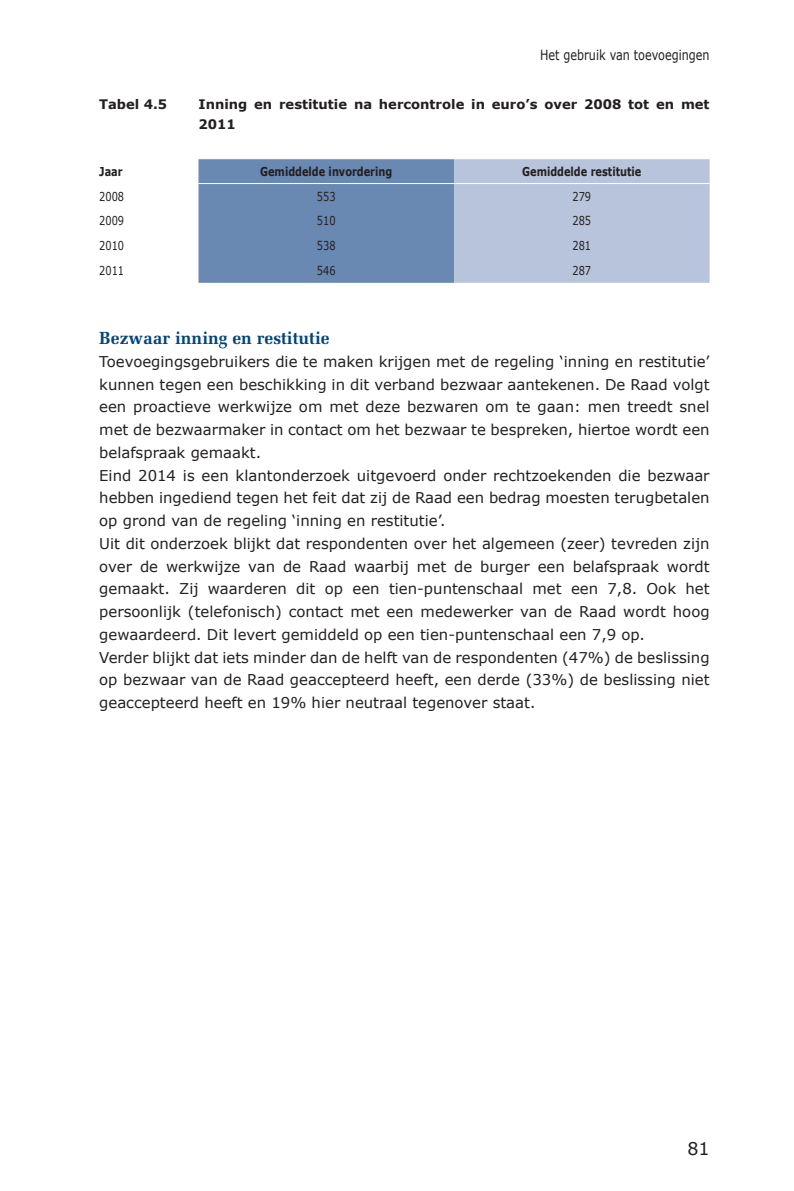
<style>
.page{position:relative;width:794px;height:1191px;background:#fff}
.page>*{position:absolute;margin:0;border:0;box-sizing:border-box;transform-origin:0 0}
.TUSSENKOP{font:700 17.5px "Melior LT Std";color:#00447b}
.t1{font:17.5px "Verdana";color:#231f20}
.Standaard{font:14.88px/22.8px "Verdana";color:#231f20;text-align:justify}
.t2{font:14px "Verdana";color:#231f20;scale:.8 1}
.FIGUUR{font:700 13.12px/19.2px "Verdana";color:#231f20}
.t3{font:700 12.25px "Verdana";color:#231f20;scale:.8 1}
.t4{font:12.25px "Verdana";color:#231f20;scale:.8 1}
</style>
<div class="page">
<svg style="left:198px;top:159px;width:511px;height:124px;background:#91a6c7"></svg>
<hr style="left:198px;top:183px;width:256px;height:1px;background:#fff">
<hr style="left:454px;top:183px;width:255px;height:1px;background:#fff">
<p class="t2" style="left:540px;top:46px;width:213px">Het gebruik van toevoegingen</p>
<p class="FIGUUR" style="left:99px;top:95px;width:69px">Tabel 4.5</p>
<p class="FIGUUR" style="left:198px;top:95px;width:512px">Inning en restitutie na hercontrole in euro’s over 2008 tot en met<br>2011</p>
<p class="t3" style="left:99px;top:163px;width:31px">Jaar</p>
<p class="t3" style="left:260px;top:163px;width:167px">Gemiddelde invordering</p>
<p class="t3" style="left:522px;top:163px;width:151px">Gemiddelde restitutie</p>
<p class="t4" style="left:99px;top:188px;width:33px">2008</p>
<p class="t4" style="left:317px;top:188px;width:25px">553</p>
<p class="t4" style="left:572px;top:188px;width:25px">279</p>
<p class="t4" style="left:99px;top:213px;width:33px">2009</p>
<p class="t4" style="left:317px;top:213px;width:25px">510</p>
<p class="t4" style="left:572px;top:213px;width:25px">285</p>
<p class="t4" style="left:99px;top:237px;width:33px">2010</p>
<p class="t4" style="left:317px;top:237px;width:25px">538</p>
<p class="t4" style="left:572px;top:237px;width:25px">281</p>
<p class="t4" style="left:99px;top:262px;width:33px">2011</p>
<p class="t4" style="left:317px;top:262px;width:25px">546</p>
<p class="t4" style="left:572px;top:262px;width:25px">287</p>
<p class="TUSSENKOP" style="left:99px;top:327px;width:232px">Bezwaar inning en restitutie</p>
<p class="Standaard" style="left:99px;top:350px;width:612px">Toevoegingsgebruikers die te maken krijgen met de regeling ‘inning en restitutie’ kunnen tegen een beschikking in dit verband bezwaar aantekenen. De Raad volgt een proactieve werkwijze om met deze bezwaren om te gaan: men treedt snel met de bezwaarmaker in contact om het bezwaar te bespreken, hiertoe wordt een belafspraak gemaakt.</p>
<p class="Standaard" style="left:99px;top:464px;width:612px">Eind 2014 is een klantonderzoek uitgevoerd onder rechtzoekenden die bezwaar hebben ingediend tegen het feit dat zij de Raad een bedrag moesten terugbetalen op grond van de regeling ‘inning en restitutie’.</p>
<p class="Standaard" style="left:99px;top:532px;width:612px">Uit dit onderzoek blijkt dat respondenten over het algemeen (zeer) tevreden zijn over de werkwijze van de Raad waarbij met de burger een belafspraak wordt gemaakt. Zij waarderen dit op een tien-puntenschaal met een 7,8. Ook het persoonlijk (telefonisch) contact met een medewerker van de Raad wordt hoog gewaardeerd. Dit levert gemiddeld op een tien-puntenschaal een 7,9 op.</p>
<p class="Standaard" style="left:99px;top:646px;width:612px">Verder blijkt dat iets minder dan de helft van de respondenten (47%) de beslissing op bezwaar van de Raad geaccepteerd heeft, een derde (33%) de beslissing niet geaccepteerd heeft en 19% hier neutraal tegenover staat.</p>
<p class="t1" style="left:687px;top:1136px;width:24px">81</p>
</div>
